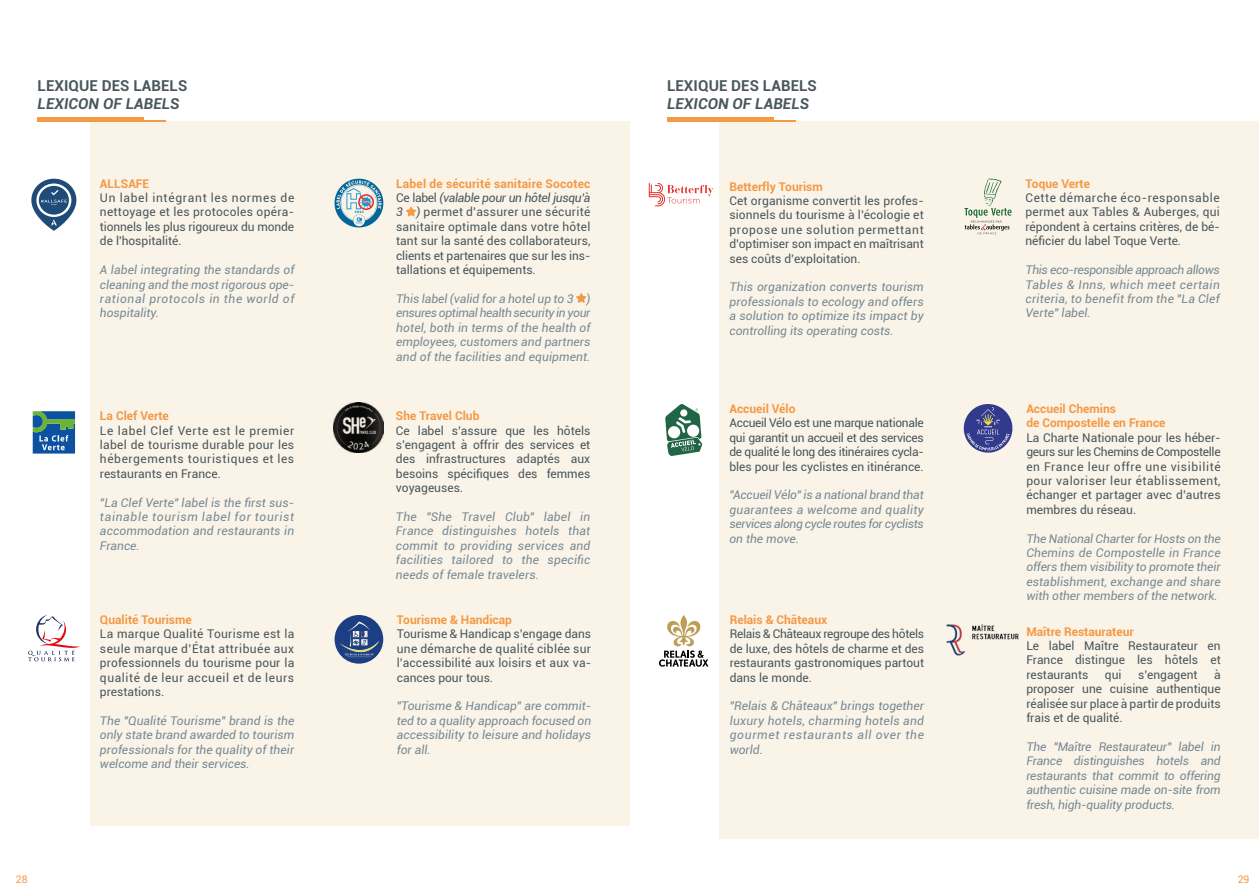
<style>
.page{position:relative;width:1259px;height:893px;background:#fff}
.page>*{position:absolute;margin:0;border:0;box-sizing:border-box;transform-origin:0 0}
.t1{font:700 15px "Roboto";letter-spacing:.005em;color:#49575c}
.t2{font:italic 700 15px "Roboto";letter-spacing:.005em;color:#49575c}
.t3{font:12px/14.4px "Roboto";color:#49575c;text-align:justify}
.t4{font:italic 12px/14.4px "Roboto";letter-spacing:.01em;color:#768a93;text-align:justify}
.t5{font:700 12px/14.4px "Roboto";color:#f49944}
.t6{font:10.5px "Roboto";color:#f49944}
.s1{font-weight:700;color:#f49944}
.s2{font-style:italic}
</style>
<div class="page">
<div style="left:90px;top:121px;width:539px;height:705px;background:#faf3e8"></div>
<svg style="left:31px;top:179px;width:45px;height:52px"></svg>
<svg style="left:334px;top:179px;width:50px;height:48px"></svg>
<svg style="left:406px;top:206px;width:10px;height:10px"></svg>
<svg style="left:576px;top:293px;width:10px;height:10px"></svg>
<svg style="left:33px;top:411px;width:42px;height:43px;background:#347494"></svg>
<svg style="left:334px;top:615px;width:49px;height:49px"></svg>
<svg style="left:28px;top:615px;width:52px;height:47px"></svg>
<hr style="left:38px;top:117px;width:106px;height:3px;background:#f49944">
<hr style="left:38px;top:120px;width:128px;height:1px;background:#f49944">
<div style="left:720px;top:121px;width:539px;height:718px;background:#faf3e8"></div>
<svg style="left:665px;top:404px;width:37px;height:52px"></svg>
<svg style="left:964px;top:179px;width:47px;height:55px"></svg>
<svg style="left:963px;top:404px;width:49px;height:49px"></svg>
<svg style="left:659px;top:615px;width:49px;height:52px"></svg>
<hr style="left:667px;top:117px;width:106px;height:3px;background:#f49944">
<hr style="left:667px;top:120px;width:128px;height:1px;background:#f49944">
<img style="left:946px;top:624px;width:73px;height:32px">
<img style="left:334px;top:403px;width:49px;height:50px">
<svg style="left:649px;top:183px;width:64px;height:23px"></svg>
<p class="t1" style="left:38px;top:75px;width:151px">LEXIQUE DES LABELS</p>
<p class="t2" style="left:38px;top:93px;width:143px">LEXICON OF LABELS</p>
<p class="t5" style="left:100px;top:176px;width:51px">ALLSAFE</p>
<p class="t3" style="left:100px;top:190px;width:196px">Un label intégrant les normes de nettoyage et les protocoles opéra&shy;tionnels les plus rigoureux du monde de l'hospitalité.</p>
<p class="t4" style="left:100px;top:262px;width:196px">A label integrating the standards of cleaning and the most rigorous ope&shy;rational protocols in the world of hospitality.</p>
<p class="t5" style="left:100px;top:408px;width:70px">La Clef Verte</p>
<p class="t3" style="left:100px;top:423px;width:196px">Le label Clef Verte est le premier label de tourisme durable pour les hébergements touristiques et les restaurants en France.</p>
<p class="t4" style="left:100px;top:495px;width:196px">"La Clef Verte" label is the first sus&shy;tainable tourism label for tourist accommodation and restaurants in France.</p>
<p class="t5" style="left:100px;top:612px;width:93px">Qualité Tourisme</p>
<p class="t3" style="left:100px;top:626px;width:196px">La marque Qualité Tourisme est la seule marque d’État attribuée aux professionnels du tourisme pour la qualité de leur accueil et de leurs prestations.</p>
<p class="t4" style="left:100px;top:713px;width:196px">The "Qualité Tourisme" brand is the only state brand awarded to tourism professionals for the quality of their welcome and their services.</p>
<p class="t3" style="left:396px;top:176px;width:196px"><span class="s1">Label de sécurité sanitaire Socotec </span>Ce label <span class="s2">(valable pour un hôtel jusqu’à 3 )</span> permet d’assurer une sécurité sanitaire optimale dans votre hôtel tant sur la santé des collaborateurs, clients et partenaires que sur les ins&shy;tallations et équipements.</p>
<p class="t4" style="left:396px;top:291px;width:196px">This label (valid for a hotel up to 3 ) ensures optimal health security in your hotel, both in terms of the health of employees, customers and partners and of the facilities and equipment.</p>
<p class="t5" style="left:396px;top:408px;width:85px">She Travel Club</p>
<p class="t3" style="left:396px;top:423px;width:196px">Ce label s’assure que les hôtels s’engagent à offrir des services et des infrastructures adaptés aux besoins spécifiques des femmes voyageuses.</p>
<p class="t4" style="left:396px;top:509px;width:196px">The "She Travel Club" label in France distinguishes hotels that commit to providing services and facilities tailored to the specific needs of female travelers.</p>
<p class="t5" style="left:397px;top:612px;width:117px">Tourisme &amp; Handicap</p>
<p class="t3" style="left:397px;top:626px;width:196px">Tourisme &amp; Handicap s’engage dans une démarche de qualité ciblée sur l’accessibilité aux loisirs et aux va&shy;cances pour tous.</p>
<p class="t4" style="left:397px;top:698px;width:196px">"Tourisme &amp; Handicap" are commit&shy;ted to a quality approach focused on accessibility to leisure and holidays for all.</p>
<p class="t1" style="left:667px;top:75px;width:151px">LEXIQUE DES LABELS</p>
<p class="t2" style="left:667px;top:93px;width:143px">LEXICON OF LABELS</p>
<p class="t5" style="left:729px;top:179px;width:95px">Betterfly Tourism</p>
<p class="t3" style="left:729px;top:193px;width:196px">Cet organisme convertit les profes&shy;sionnels du tourisme à l’écologie et propose une solution permettant d’optimiser son impact en maîtrisant ses coûts d’exploitation.</p>
<p class="t4" style="left:729px;top:279px;width:196px">This organization converts tourism professionals to ecology and offers a solution to optimize its impact by controlling its operating costs.</p>
<p class="t5" style="left:729px;top:401px;width:68px">Accueil Vélo</p>
<p class="t3" style="left:729px;top:415px;width:196px">Accueil Vélo est une marque nationale qui garantit un accueil et des services de qualité le long des itinéraires cycla&shy;bles pour les cyclistes en itinérance.</p>
<p class="t4" style="left:729px;top:487px;width:196px">"Accueil Vélo" is a national brand that guarantees a welcome and quality services along cycle routes for cyclists on the move.</p>
<p class="t5" style="left:730px;top:612px;width:99px">Relais &amp; Châteaux</p>
<p class="t3" style="left:730px;top:626px;width:196px">Relais &amp; Châteaux regroupe des hôtels de luxe, des hôtels de charme et des restaurants gastronomiques partout dans le monde.</p>
<p class="t4" style="left:730px;top:698px;width:196px">"Relais &amp; Châteaux" brings together luxury hotels, charming hotels and gourmet restaurants all over the world.</p>
<p class="t5" style="left:1025px;top:176px;width:66px">Toque Verte</p>
<p class="t3" style="left:1025px;top:190px;width:196px">Cette démarche éco-responsable permet aux Tables &amp; Auberges, qui répondent à certains critères, de bé&shy;néficier du label Toque Verte.</p>
<p class="t4" style="left:1025px;top:262px;width:196px">This eco-responsible approach allows Tables &amp; Inns, which meet certain criteria, to benefit from the "La Clef Verte" label.</p>
<p class="t5" style="left:1026px;top:401px;width:141px">Accueil Chemins<br>de Compostelle en France</p>
<p class="t3" style="left:1026px;top:430px;width:196px">La Charte Nationale pour les héber&shy;geurs sur les Chemins de Compostelle en France leur offre une visibilité pour valoriser leur établissement, échanger et partager avec d’autres membres du réseau.</p>
<p class="t4" style="left:1026px;top:531px;width:196px">The National Charter for Hosts on the Chemins de Compostelle in France offers them visibility to promote their establishment, exchange and share with other members of the network.</p>
<p class="t5" style="left:1026px;top:624px;width:109px">Maître Restaurateur</p>
<p class="t3" style="left:1026px;top:638px;width:196px">Le label Maître Restaurateur en France distingue les hôtels et restaurants</p>
<p class="t3" style="left:1105px;top:667px;width:18px">qui</p>
<p class="t3" style="left:1138px;top:667px;width:61px">s’engagent</p>
<p class="t3" style="left:1026px;top:667px;width:196px;text-indent:188px">à proposer une cuisine authentique réalisée sur place à partir de produits frais et de qualité.</p>
<p class="t4" style="left:1026px;top:739px;width:196px">The "Maître Restaurateur" label in France distinguishes hotels and restaurants that commit to offering authentic cuisine made on-site from fresh, high-quality products.</p>
<p class="t6" style="left:16px;top:872px;width:13px">28</p>
<p class="t6" style="left:1237px;top:872px;width:13px">29</p>
</div>
